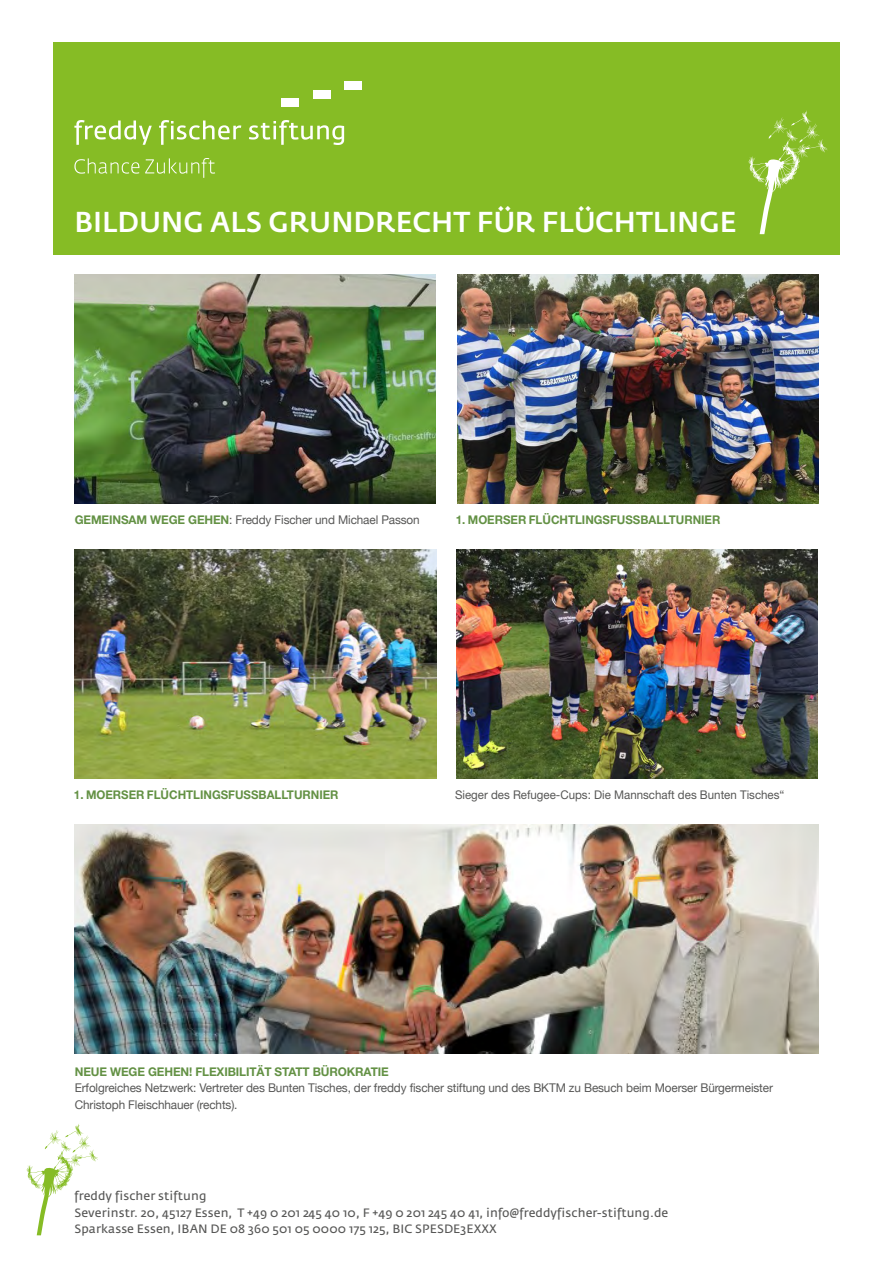
<style>
.page{position:relative;width:893px;height:1263px;background:#fff}
.page>*{position:absolute;margin:0;border:0;box-sizing:border-box;transform-origin:0 0}
.t1{font:500 28.5px "Fedra Sans";color:#fff}
.t2{font:12px/16.5px "Helvetica Neue";letter-spacing:-.01em;color:#575756}
.t3{font:12px/16.5px "Fedra Sans";letter-spacing:.01em;color:#575756}
.t4{font:700 12px "Helvetica Neue";color:#639144;scale:.96 1}
.t5{font:12px "Helvetica Neue";color:#575756;scale:.96 1}
.t6{font:700 12px "Helvetica Neue";color:#639144}
.s1{font-weight:700;color:#639144}
</style>
<div class="page">
<div style="left:53px;top:43px;width:787px;height:212px;background:#86bc25"></div>
<svg style="left:74px;top:120px;width:78px;height:25px"></svg>
<svg style="left:159px;top:120px;width:82px;height:25px"></svg>
<svg style="left:249px;top:120px;width:95px;height:25px"></svg>
<div style="left:281px;top:99px;width:18px;height:8px;background:#fff"></div>
<div style="left:313px;top:90px;width:18px;height:9px;background:#fff"></div>
<div style="left:344px;top:82px;width:18px;height:8px;background:#fff"></div>
<svg style="left:74px;top:158px;width:65px;height:16px"></svg>
<svg style="left:145px;top:158px;width:70px;height:20px"></svg>
<svg style="left:748px;top:111px;width:79px;height:123px"></svg>
<svg style="left:27px;top:1124px;width:71px;height:111px"></svg>
<img style="left:74px;top:275px;width:362px;height:228px">
<img style="left:456px;top:550px;width:362px;height:228px">
<img style="left:457px;top:275px;width:362px;height:228px">
<img style="left:75px;top:550px;width:361px;height:228px">
<img style="left:74px;top:825px;width:745px;height:228px">
<h1 class="t1" style="left:74px;top:206px;width:664px">BILDUNG ALS GRUNDRECHT FÜR FLÜCHTLINGE</h1>
<p class="t2" style="left:75px;top:512px;width:346px"><span class="s1">GEMEINSAM WEGE GEHEN</span>: Freddy Fischer und Michael Passon</p>
<p class="t4" style="left:456px;top:512px;width:277px">1. MOERSER FLÜCHTLINGSFUSSBALLTURNIER</p>
<p class="t4" style="left:74px;top:788px;width:277px">1. MOERSER FLÜCHTLINGSFUSSBALLTURNIER</p>
<p class="t5" style="left:455px;top:788px;width:345px">Sieger des Refugee-Cups: Die Mannschaft des Bunten Tisches“</p>
<p class="t6" style="left:75px;top:1064px;width:315px">NEUE WEGE GEHEN! FLEXIBILITÄT STATT BÜROKRATIE</p>
<p class="t2" style="left:75px;top:1081px;width:700px">Erfolgreiches Netzwerk: Vertreter des Bunten Tisches, der freddy fischer stiftung und des BKTM zu Besuch beim Moerser Bürgermeister<br>Christoph Fleischhauer (rechts).</p>
<p class="t3" style="left:74px;top:1188px;width:595px">freddy fischer stiftung<br>Severinstr. 20, 45127 Essen, T +49 0 201 245 40 10, F +49 0 201 245 40 41, info@freddyfischer-stiftung.de<br>Sparkasse Essen, IBAN DE 08 360 501 05 0000 175 125, BIC SPESDE3EXXX</p>
</div>
